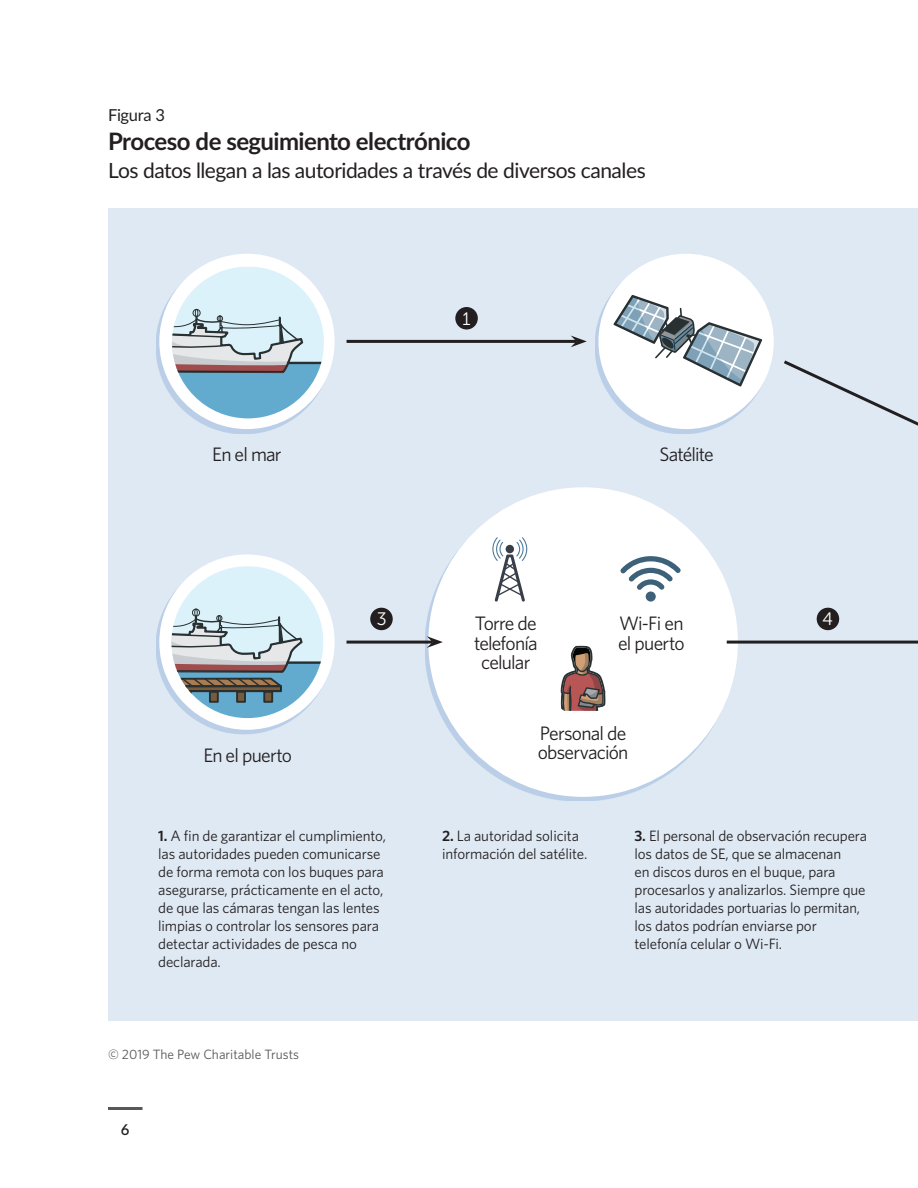
<style>
.page{position:relative;width:918px;height:1188px;background:#fff}
.page>*{position:absolute;margin:0;border:0;box-sizing:border-box;transform-origin:0 0}
.HED{font:700 24px "Lato";letter-spacing:-.025em;color:#231f20}
.DEK{font:21px "Lato";letter-spacing:-.025em;color:#231f20}
.t1{font:19.5px/19.5px "Whitney";letter-spacing:-.04em;color:#231f20}
.Body{font:18px "Museo Sans Rounded 300";color:#fff}
.Figure{font:16.5px "Lato";letter-spacing:-.015em;color:#231f20}
.Body-2{font:15px/18px "Whitney";letter-spacing:-.01em;color:#231f20}
.t2{font:600 15px "Lato";color:#231f20}
.Source{font:13.5px "Whitney";color:#57585a}
.s1{font-weight:600}
</style>
<div class="page">
<hr style="left:108px;top:1107px;width:34px;height:3px;background:#57585a">
<div style="left:108px;top:208px;width:810px;height:812px;background:#dfe9f4"></div>
<div style="left:156px;top:559px;width:176px;height:175px;background:#2d6eb7;opacity:.21"></div>
<div style="left:159px;top:554px;width:176px;height:176px;background:#fff;border-radius:50%"></div>
<svg style="left:172px;top:566px;width:151px;height:152px"></svg>
<div style="left:264px;top:692px;width:8px;height:10px;background:#775b3d"></div>
<div style="left:237px;top:692px;width:8px;height:10px;background:#775b3d"></div>
<div style="left:210px;top:692px;width:8px;height:10px;background:#775b3d"></div>
<div style="left:183px;top:692px;width:8px;height:10px;background:#fff"></div>
<div style="left:263px;top:691px;width:10px;height:12px;border:2px solid #283032"></div>
<div style="left:236px;top:691px;width:10px;height:12px;border:2px solid #283032"></div>
<div style="left:209px;top:691px;width:10px;height:12px;border:2px solid #283032"></div>
<div style="left:156px;top:258px;width:176px;height:176px;background:#2d6eb7;opacity:.21"></div>
<div style="left:159px;top:254px;width:176px;height:175px;background:#fff;border-radius:50%"></div>
<svg style="left:172px;top:267px;width:152px;height:151px"></svg>
<hr style="left:287px;top:362px;width:37px;height:2px;background:#283032">
<div style="left:425px;top:492px;width:310px;height:309px;background:#2d6eb7;opacity:.21"></div>
<div style="left:428px;top:487px;width:310px;height:310px;background:#fff;border-radius:50%"></div>
<svg style="left:561px;top:646px;width:45px;height:65px"></svg>
<svg style="left:492px;top:537px;width:35px;height:65px"></svg>
<svg style="left:646px;top:592px;width:10px;height:10px"></svg>
<svg style="left:620px;top:556px;width:61px;height:34px"></svg>
<div style="left:595px;top:258px;width:176px;height:176px;background:#2d6eb7;opacity:.21"></div>
<div style="left:598px;top:254px;width:176px;height:175px;background:#fff;border-radius:50%"></div>
<svg style="left:613px;top:294px;width:151px;height:94px"></svg>
<hr style="left:347px;top:340px;width:229px;height:3px;background:#231f20">
<svg style="left:571px;top:336px;width:16px;height:11px"></svg>
<hr style="left:727px;top:641px;width:191px;height:3px;background:#231f20">
<svg style="left:784px;top:360px;width:134px;height:66px"></svg>
<hr style="left:347px;top:641px;width:85px;height:3px;background:#231f20">
<svg style="left:427px;top:636px;width:16px;height:12px"></svg>
<div style="left:371px;top:608px;width:21px;height:21px;background:#231f20;border-radius:50%"></div>
<div style="left:370px;top:608px;width:23px;height:22px;border:2px solid #231f20;border-radius:50%"></div>
<div style="left:817px;top:608px;width:21px;height:21px;background:#231f20;border-radius:50%"></div>
<div style="left:817px;top:608px;width:22px;height:22px;border:2px solid #231f20;border-radius:50%"></div>
<div style="left:456px;top:308px;width:21px;height:21px;background:#231f20;border-radius:50%"></div>
<div style="left:455px;top:307px;width:23px;height:23px;border:2px solid #231f20;border-radius:50%"></div>
<p class="Figure" style="left:108px;top:103px;width:58px">Figura 3</p>
<p class="HED" style="left:108px;top:123px;width:364px">Proceso de seguimiento electrónico</p>
<p class="DEK" style="left:108px;top:156px;width:539px">Los datos llegan a las autoridades a través de diversos canales</p>
<h2 class="t1" style="left:212px;top:444px;width:71px">En el mar</h2>
<h2 class="t1" style="left:203px;top:745px;width:90px">En el puerto</h2>
<p class="Body" style="left:463px;top:309px;width:10px">1</p>
<h2 class="t1" style="left:659px;top:444px;width:56px">Satélite</h2>
<p class="Body" style="left:377px;top:609px;width:11px">3</p>
<p class="Body" style="left:823px;top:609px;width:12px">4</p>
<h2 class="t1" style="left:474px;top:613px;width:65px;text-align:center">Torre de telefonía celular</h2>
<h2 class="t1" style="left:618px;top:613px;width:68px">Wi-Fi en el puerto</h2>
<h2 class="t1" style="left:538px;top:723px;width:92px">Personal de observación</h2>
<p class="Body-2" style="left:158px;top:827px;width:229px"><span class="s1">1.</span> A fin de garantizar el cumplimiento, las autoridades pueden comunicarse de forma remota con los buques para asegurarse, prácticamente en el acto, de que las cámaras tengan las lentes limpias o controlar los sensores para detectar actividades de pesca no declarada.</p>
<p class="Body-2" style="left:442px;top:827px;width:147px"><span class="s1">2.</span> La autoridad solicita información del satélite.</p>
<p class="Body-2" style="left:635px;top:827px;width:234px"><span class="s1">3.</span> El personal de observación recupera los datos de SE, que se almacenan<br>en discos duros en el buque, para procesarlos y analizarlos. Siempre que las autoridades portuarias lo permitan, los datos podrían enviarse por telefonía celular o Wi-Fi.</p>
<p class="Source" style="left:108px;top:1045px;width:193px">© 2019 The Pew Charitable Trusts</p>
<p class="t2" style="left:121px;top:1119px;width:10px">6</p>
</div>
